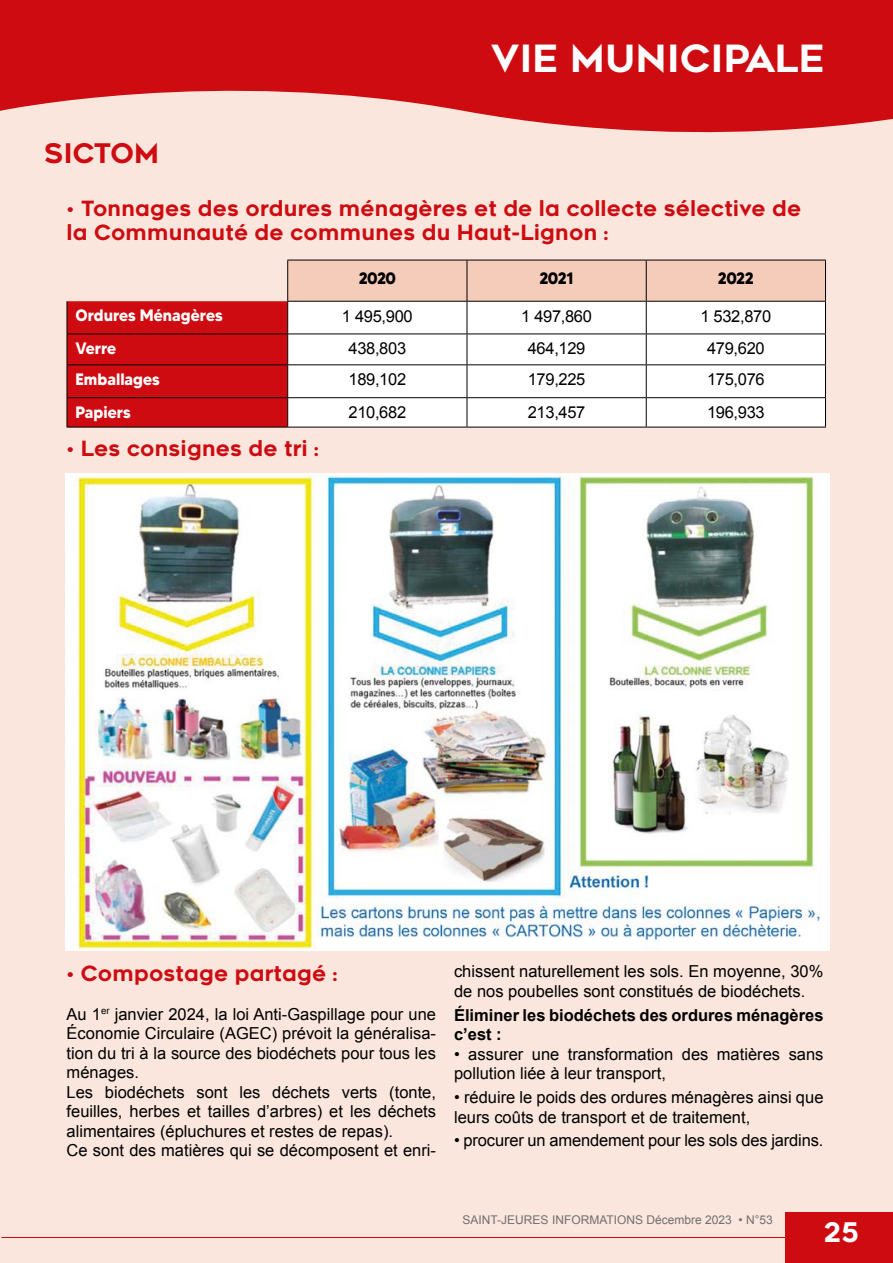
<style>
.page{position:relative;width:893px;height:1263px;background:#fff}
.page>*{position:absolute;margin:0;border:0;box-sizing:border-box;transform-origin:0 0}
.t1{font:37.5px "Renogare";color:#fff}
.t2{font:27px "Renogare";color:#ce0b10}
.t3{font:27px "Renogare";color:#fff}
.t4{font:21px/24px "Renogare";color:#ce0b10}
.t5{font:16.5px/19.5px "Arial";color:#000}
.t6{font:700 16.5px/19.5px "Arial";color:#000}
.t7{font:700 16.5px "MADETOMMY";color:#fff;scale:.95 1}
.t8{font:700 16.5px "MADETOMMY";letter-spacing:-.04em;color:#000;scale:.95 1}
.t9{font:12px "Arial";color:#706f6f}
</style>
<div class="page">
<div style="left:0;top:17px;width:893px;height:1246px;background:#fae6dd"></div>
<img style="left:66px;top:473px;width:763px;height:477px">
<svg style="left:67px;top:260px;width:759px;height:167px;background:#eab8b5"></svg>
<hr style="left:67px;top:427px;width:221px;height:1px;background:#000">
<hr style="left:288px;top:427px;width:179px;height:1px;background:#000">
<hr style="left:467px;top:427px;width:179px;height:1px;background:#000">
<hr style="left:646px;top:427px;width:180px;height:1px;background:#000">
<svg style="left:0;top:0;width:893px;height:133px;fill:#ce0b10"></svg>
<div style="left:786px;top:1212px;width:107px;height:51px;background:#ce0b10"></div>
<hr style="left:1px;top:1237px;width:798px;height:1px;background:#ce0b10">
<h2 class="t2" style="left:44px;top:136px;width:117px">SICTOM</h2>
<h1 class="t1" style="left:491px;top:34px;width:335px">VIE MUNICIPALE</h1>
<p class="t4" style="left:67px;top:196px;width:736px">• Tonnages des ordures ménagères et de la collecte sélective de la Communauté de communes du Haut-Lignon :</p>
<p class="t8" style="left:359px;top:268px;width:41px">2020</p>
<p class="t8" style="left:539px;top:268px;width:38px">2021</p>
<p class="t8" style="left:718px;top:268px;width:39px">2022</p>
<p class="t7" style="left:75px;top:305px;width:156px">Ordures Ménagères</p>
<p class="t5" style="left:342px;top:306px;width:72px">1 495,900</p>
<p class="t5" style="left:521px;top:306px;width:72px">1 497,860</p>
<p class="t5" style="left:700px;top:306px;width:72px">1 532,870</p>
<p class="t7" style="left:75px;top:338px;width:44px">Verre</p>
<p class="t5" style="left:348px;top:339px;width:59px">438,803</p>
<p class="t5" style="left:528px;top:339px;width:59px">464,129</p>
<p class="t5" style="left:707px;top:339px;width:59px">479,620</p>
<p class="t7" style="left:75px;top:369px;width:90px">Emballages</p>
<p class="t5" style="left:348px;top:370px;width:59px">189,102</p>
<p class="t5" style="left:528px;top:370px;width:59px">179,225</p>
<p class="t5" style="left:707px;top:370px;width:59px">175,076</p>
<p class="t7" style="left:75px;top:402px;width:60px">Papiers</p>
<p class="t5" style="left:348px;top:403px;width:59px">210,682</p>
<p class="t5" style="left:528px;top:403px;width:59px">213,457</p>
<p class="t5" style="left:707px;top:403px;width:59px">196,933</p>
<p class="t4" style="left:67px;top:436px;width:254px">• Les consignes de tri :</p>
<p class="t4" style="left:67px;top:961px;width:272px">• Compostage partagé :</p>
<p class="t5" style="left:67px;top:1004px;width:371px">Au 1<sup>er</sup> janvier 2024, la loi Anti-Gaspillage pour une Économie Circulaire (AGEC) prévoit la généralisa&shy;tion du tri à la source des biodéchets pour tous les ménages.<br>Les biodéchets sont les déchets verts (tonte, feuilles, herbes et tailles d’arbres) et les déchets alimentaires (épluchures et restes de repas).<br>Ce sont des matières qui se décomposent et enri-</p>
<p class="t5" style="left:454px;top:962px;width:371px">chissent naturellement les sols. En moyenne, 30% de nos poubelles sont constitués de biodéchets.</p>
<p class="t6" style="left:454px;top:1006px;width:371px">Éliminer les biodéchets des ordures ménagères c’est :</p>
<p class="t5" style="left:454px;top:1044px;width:371px">• assurer une transformation des matières sans pollution liée à leur transport,</p>
<p class="t5" style="left:454px;top:1087px;width:371px">• réduire le poids des ordures ménagères ainsi que leurs coûts de transport et de traitement,</p>
<p class="t5" style="left:454px;top:1131px;width:371px">• procurer un amendement pour les sols des jardins.</p>
<p class="t9" style="left:463px;top:1212px;width:312px">SAINT-JEURES INFORMATIONS Décembre 2023 • N°53</p>
<h2 class="t3" style="left:824px;top:1215px;width:37px">25</h2>
</div>
